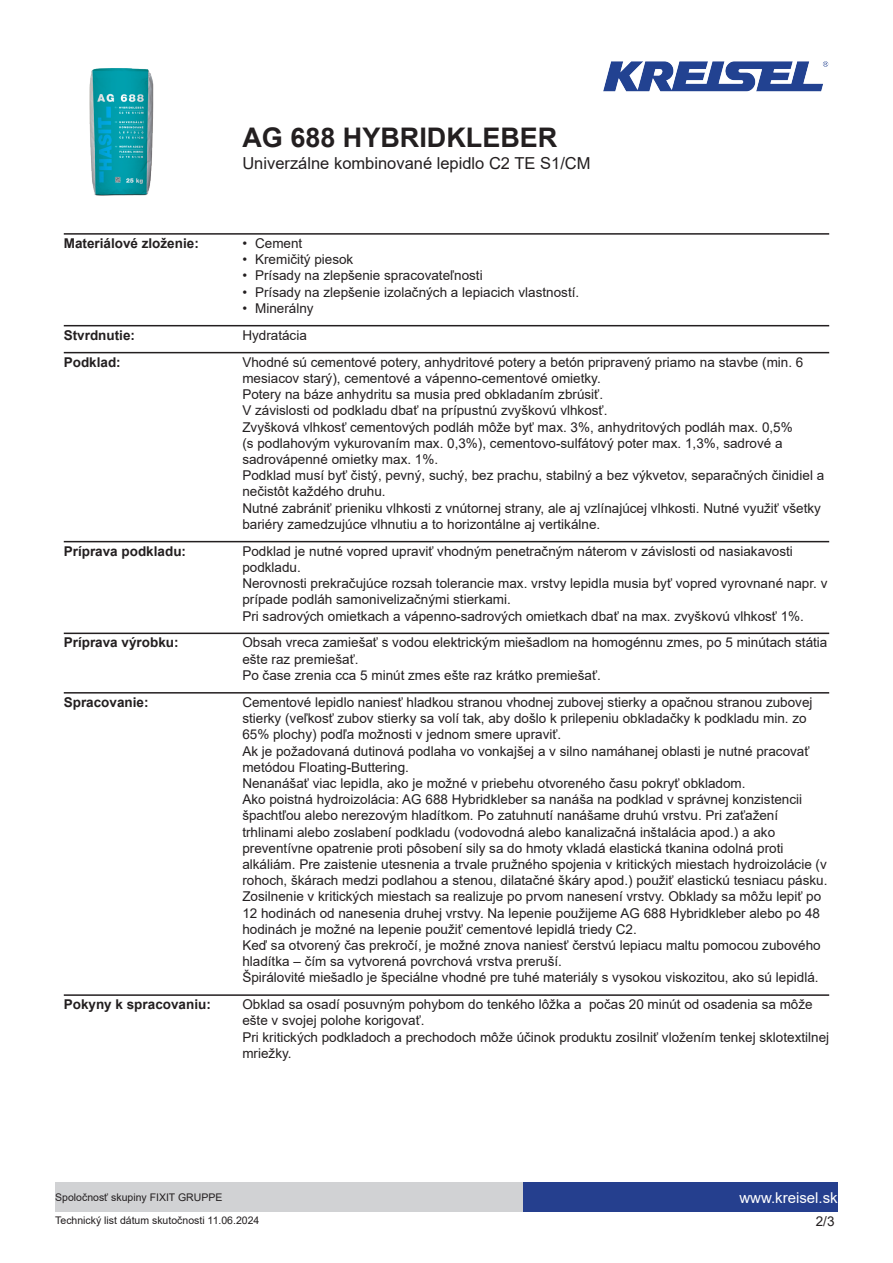
<style>
.page{position:relative;width:893px;height:1263px;background:#fff}
.page>*{position:absolute;margin:0;border:0;box-sizing:border-box;transform-origin:0 0}
.t1{font:700 27px "Arial";color:#231f20}
.t2{font:16.5px "Arial";color:#231f20}
.t3{font:15px "Arial";color:#fff}
.t4{font:13.5px/16.2px "Arial";color:#231f20}
.t5{font:700 13.5px "Arial";color:#231f20}
.t6{font:10.5px "Arial";color:#231f20}
</style>
<div class="page">
<img style="left:89px;top:68px;width:65px;height:128px">
<img style="left:603px;top:61px;width:226px;height:31px">
<div style="left:523px;top:1182px;width:315px;height:30px;background:#253f8e"></div>
<div style="left:55px;top:1182px;width:468px;height:30px;background:#d1d2d4"></div>
<hr style="left:64px;top:233px;width:765px;height:2px;background:#231f20">
<hr style="left:64px;top:325px;width:765px;height:1px;background:#231f20">
<hr style="left:64px;top:352px;width:765px;height:1px;background:#231f20">
<hr style="left:64px;top:541px;width:765px;height:1px;background:#231f20">
<hr style="left:64px;top:633px;width:765px;height:1px;background:#231f20">
<hr style="left:64px;top:692px;width:765px;height:1px;background:#231f20">
<hr style="left:64px;top:994px;width:765px;height:2px;background:#231f20">
<h1 class="t1" style="left:242px;top:119px;width:317px">AG 688 HYBRIDKLEBER</h1>
<p class="t2" style="left:242px;top:152px;width:350px">Univerzálne kombinované lepidlo C2 TE S1/CM</p>
<p class="t5" style="left:64px;top:234px;width:137px">Materiálové zloženie:</p>
<p class="t4" style="left:242px;top:235px;width:62px">• Cement</p>
<p class="t4" style="left:242px;top:251px;width:113px">• Kremičitý piesok</p>
<p class="t4" style="left:242px;top:267px;width:242px">• Prísady na zlepšenie spracovateľnosti</p>
<p class="t4" style="left:242px;top:284px;width:338px">• Prísady na zlepšenie izolačných a lepiacich vlastností.</p>
<p class="t4" style="left:242px;top:300px;width:73px">• Minerálny</p>
<p class="t5" style="left:64px;top:325px;width:73px">Stvrdnutie:</p>
<p class="t4" style="left:242px;top:327px;width:66px">Hydratácia</p>
<p class="t5" style="left:64px;top:352px;width:59px">Podklad:</p>
<p class="t4" style="left:242px;top:354px;width:583px">Vhodné sú cementové potery, anhydritové potery a betón pripravený priamo na stavbe (min. 6 mesiacov starý), cementové a vápenno-cementové omietky.<br>Potery na báze anhydritu sa musia pred obkladaním zbrúsiť.<br>V závislosti od podkladu dbať na prípustnú zvyškovú vlhkosť.<br>Zvyšková vlhkosť cementových podláh môže byť max. 3%, anhydritových podláh max. 0,5%<br>(s podlahovým vykurovaním max. 0,3%), cementovo-sulfátový poter max. 1,3%, sadrové a sadrovápenné omietky max. 1%.<br>Podklad musí byť čistý, pevný, suchý, bez prachu, stabilný a bez výkvetov, separačných činidiel a nečistôt každého druhu.<br>Nutné zabrániť prieniku vlhkosti z vnútornej strany, ale aj vzlínajúcej vlhkosti. Nutné využiť všetky bariéry zamedzujúce vlhnutiu a to horizontálne aj vertikálne.</p>
<p class="t5" style="left:64px;top:541px;width:124px">Príprava podkladu:</p>
<p class="t4" style="left:242px;top:543px;width:587px">Podklad je nutné vopred upraviť vhodným penetračným náterom v závislosti od nasiakavosti podkladu.<br>Nerovnosti prekračujúce rozsah tolerancie max. vrstvy lepidla musia byť vopred vyrovnané napr. v prípade podláh samonivelizačnými stierkami.<br>Pri sadrových omietkach a vápenno-sadrových omietkach dbať na max. zvyškovú vlhkosť 1%.</p>
<p class="t5" style="left:64px;top:633px;width:116px">Príprava výrobku:</p>
<p class="t4" style="left:242px;top:634px;width:587px">Obsah vreca zamiešať s vodou elektrickým miešadlom na homogénnu zmes, po 5 minútach státia ešte raz premiešať.<br>Po čase zrenia cca 5 minút zmes ešte raz krátko premiešať.</p>
<p class="t5" style="left:64px;top:693px;width:86px">Spracovanie:</p>
<p class="t4" style="left:242px;top:694px;width:587px">Cementové lepidlo naniesť hladkou stranou vhodnej zubovej stierky a opačnou stranou zubovej stierky (veľkosť zubov stierky sa volí tak, aby došlo k prilepeniu obkladačky k podkladu min. zo 65% plochy) podľa možnosti v jednom smere upraviť.<br>Ak je požadovaná dutinová podlaha vo vonkajšej a v silno namáhanej oblasti je nutné pracovať metódou Floating-Buttering.<br>Nenanášať viac lepidla, ako je možné v priebehu otvoreného času pokryť obkladom.<br>Ako poistná hydroizolácia: AG 688 Hybridkleber sa nanáša na podklad v správnej konzistencii špachtľou alebo nerezovým hladítkom. Po zatuhnutí nanášame druhú vrstvu. Pri zaťažení trhlinami alebo zoslabení podkladu (vodovodná alebo kanalizačná inštalácia apod.) a ako preventívne opatrenie proti pôsobení sily sa do hmoty vkladá elastická tkanina odolná proti alkáliám. Pre zaistenie utesnenia a trvale pružného spojenia v kritických miestach hydroizolácie (v rohoch, škárach medzi podlahou a stenou, dilatačné škáry apod.) použiť elastickú tesniacu pásku.<br>Zosilnenie v kritických miestach sa realizuje po prvom nanesení vrstvy. Obklady sa môžu lepiť po 12 hodinách od nanesenia druhej vrstvy. Na lepenie použijeme AG 688 Hybridkleber alebo po 48 hodinách je možné na lepenie použiť cementové lepidlá triedy C2.<br>Keď sa otvorený čas prekročí, je možné znova naniesť čerstvú lepiacu maltu pomocou zubového hladítka – čím sa vytvorená povrchová vrstva preruší.<br>Špirálovité miešadlo je špeciálne vhodné pre tuhé materiály s vysokou viskozitou, ako sú lepidlá.</p>
<p class="t5" style="left:64px;top:995px;width:149px">Pokyny k spracovaniu:</p>
<p class="t4" style="left:242px;top:996px;width:588px">Obklad sa osadí posuvným pohybom do tenkého lôžka a počas 20 minút od osadenia sa môže ešte v svojej polohe korigovať.<br>Pri kritických podkladoch a prechodoch môže účinok produktu zosilniť vložením tenkej sklotextilnej mriežky.</p>
<p class="t6" style="left:55px;top:1190px;width:169px">Spoločnosť skupiny FIXIT GRUPPE</p>
<p class="t3" style="left:739px;top:1187px;width:100px">www.kreisel.sk</p>
<p class="t6" style="left:55px;top:1213px;width:206px">Technický list dátum skutočnosti 11.06.2024</p>
<p class="t4" style="left:816px;top:1213px;width:20px">2/3</p>
</div>
